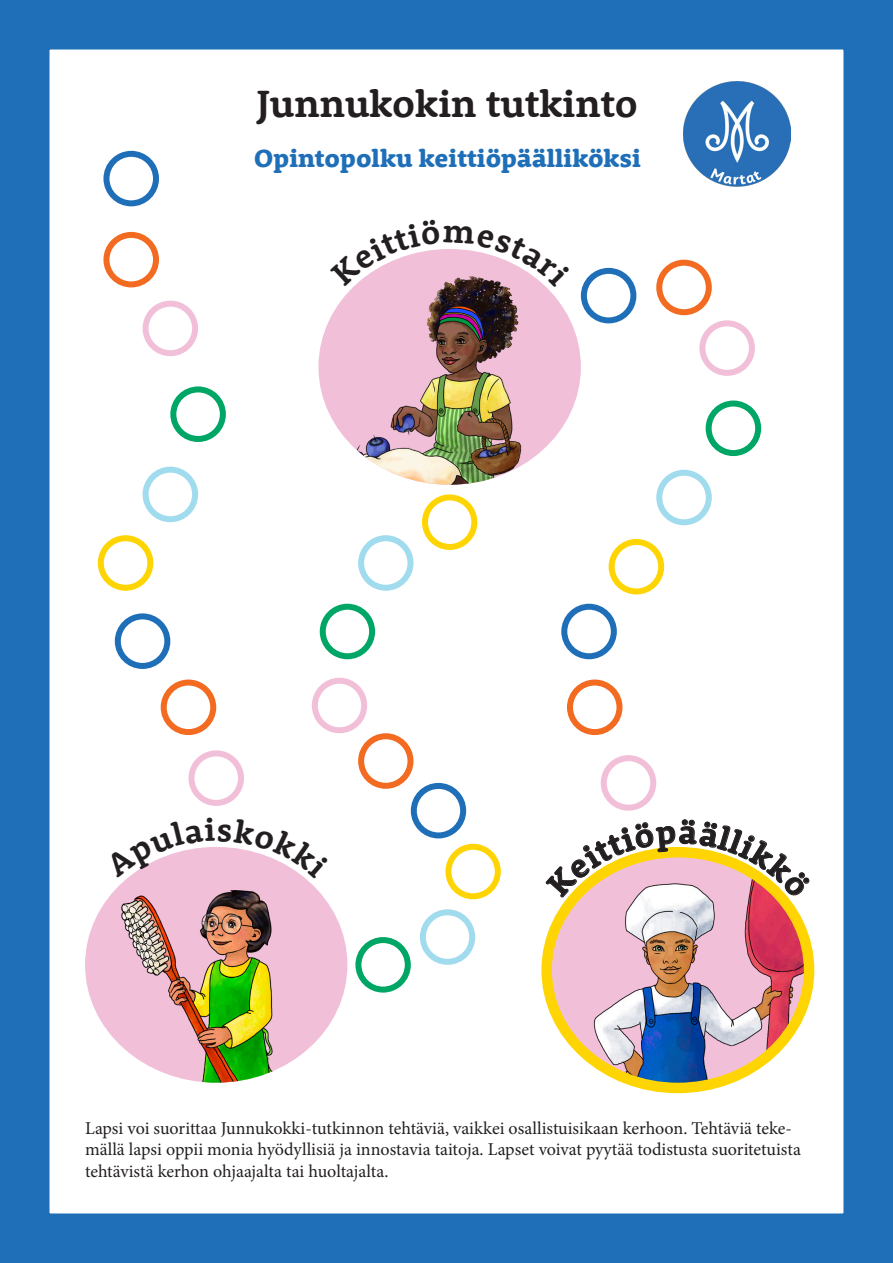
<style>
.page{position:relative;width:893px;height:1263px;background:#fff}
.page>*{position:absolute;margin:0;border:0;box-sizing:border-box;transform-origin:0 0}
.Otsikko__Rooney{font:700 39px "Rooney";color:#231f20}
.Runo_isompi_sin{font:800 25.5px "Rooney";color:#1f6fb8}
.t1{font:18px/21.6px "Minion Pro";color:#231f20}
</style>
<div class="page">
<div style="left:0;top:0;width:893px;height:1263px;border:50px solid #1f6fb8"></div>
<img style="left:85px;top:878px;width:262px;height:205px">
<img style="left:318px;top:287px;width:263px;height:198px">
<img style="left:548px;top:898px;width:261px;height:190px">
<div style="left:541px;top:847px;width:273px;height:246px;border:10px solid #fed503;border-radius:50%"></div>
<div style="left:103px;top:151px;width:56px;height:55px;border:6px solid #1f6fb8;border-radius:50%"></div>
<div style="left:103px;top:232px;width:56px;height:55px;border:6px solid #f36a21;border-radius:50%"></div>
<div style="left:143px;top:301px;width:55px;height:55px;border:6px solid #f2bfd9;border-radius:50%"></div>
<div style="left:170px;top:386px;width:56px;height:56px;border:6px solid #00a665;border-radius:50%"></div>
<div style="left:143px;top:467px;width:55px;height:55px;border:6px solid #a1dcee;border-radius:50%"></div>
<div style="left:98px;top:535px;width:55px;height:56px;border:6px solid #fed503;border-radius:50%"></div>
<div style="left:115px;top:613px;width:55px;height:56px;border:6px solid #1f6fb8;border-radius:50%"></div>
<div style="left:161px;top:679px;width:55px;height:56px;border:6px solid #f36a21;border-radius:50%"></div>
<div style="left:188px;top:750px;width:56px;height:56px;border:6px solid #f2bfd9;border-radius:50%"></div>
<div style="left:422px;top:494px;width:55px;height:56px;border:6px solid #fed503;border-radius:50%"></div>
<div style="left:358px;top:535px;width:55px;height:56px;border:6px solid #a1dcee;border-radius:50%"></div>
<div style="left:320px;top:604px;width:55px;height:55px;border:6px solid #00a665;border-radius:50%"></div>
<div style="left:312px;top:678px;width:55px;height:55px;border:6px solid #f2bfd9;border-radius:50%"></div>
<div style="left:358px;top:733px;width:55px;height:56px;border:6px solid #f36a21;border-radius:50%"></div>
<div style="left:411px;top:783px;width:55px;height:55px;border:6px solid #1f6fb8;border-radius:50%"></div>
<div style="left:445px;top:844px;width:56px;height:55px;border:6px solid #fed503;border-radius:50%"></div>
<div style="left:420px;top:909px;width:55px;height:56px;border:6px solid #a1dcee;border-radius:50%"></div>
<div style="left:355px;top:937px;width:56px;height:55px;border:6px solid #00a665;border-radius:50%"></div>
<div style="left:581px;top:268px;width:55px;height:55px;border:6px solid #1f6fb8;border-radius:50%"></div>
<div style="left:656px;top:260px;width:56px;height:55px;border:6px solid #f36a21;border-radius:50%"></div>
<div style="left:699px;top:320px;width:56px;height:56px;border:6px solid #f2bfd9;border-radius:50%"></div>
<div style="left:706px;top:400px;width:55px;height:56px;border:6px solid #00a665;border-radius:50%"></div>
<div style="left:656px;top:470px;width:56px;height:55px;border:6px solid #a1dcee;border-radius:50%"></div>
<div style="left:609px;top:539px;width:55px;height:55px;border:6px solid #fed503;border-radius:50%"></div>
<div style="left:561px;top:604px;width:56px;height:55px;border:6px solid #1f6fb8;border-radius:50%"></div>
<div style="left:567px;top:679px;width:55px;height:56px;border:6px solid #f36a21;border-radius:50%"></div>
<div style="left:601px;top:755px;width:55px;height:56px;border:6px solid #f2bfd9;border-radius:50%"></div>
<img style="left:683px;top:82px;width:108px;height:105px">
<svg style="left:128px;top:847px;width:177px;height:31px"></svg>
<svg style="left:353px;top:249px;width:193px;height:38px"></svg>
<svg style="left:545px;top:819px;width:265px;height:79px"></svg>
<p class="Otsikko__Rooney" style="left:257px;top:78px;width:382px">Junnukokin tutkinto</p>
<p class="Runo_isompi_sin" style="left:254px;top:141px;width:388px">Opintopolku keittiöpäälliköksi</p>
<p class="t1" style="left:85px;top:1117px;width:717px">Lapsi voi suorittaa Junnukokki-tutkinnon tehtäviä, vaikkei osallistuisikaan kerhoon. Tehtäviä teke&shy;mällä lapsi oppii monia hyödyllisiä ja innostavia taitoja. Lapset voivat pyytää todistusta suoritetuista tehtävistä kerhon ohjaajalta tai huoltajalta.</p>
</div>
